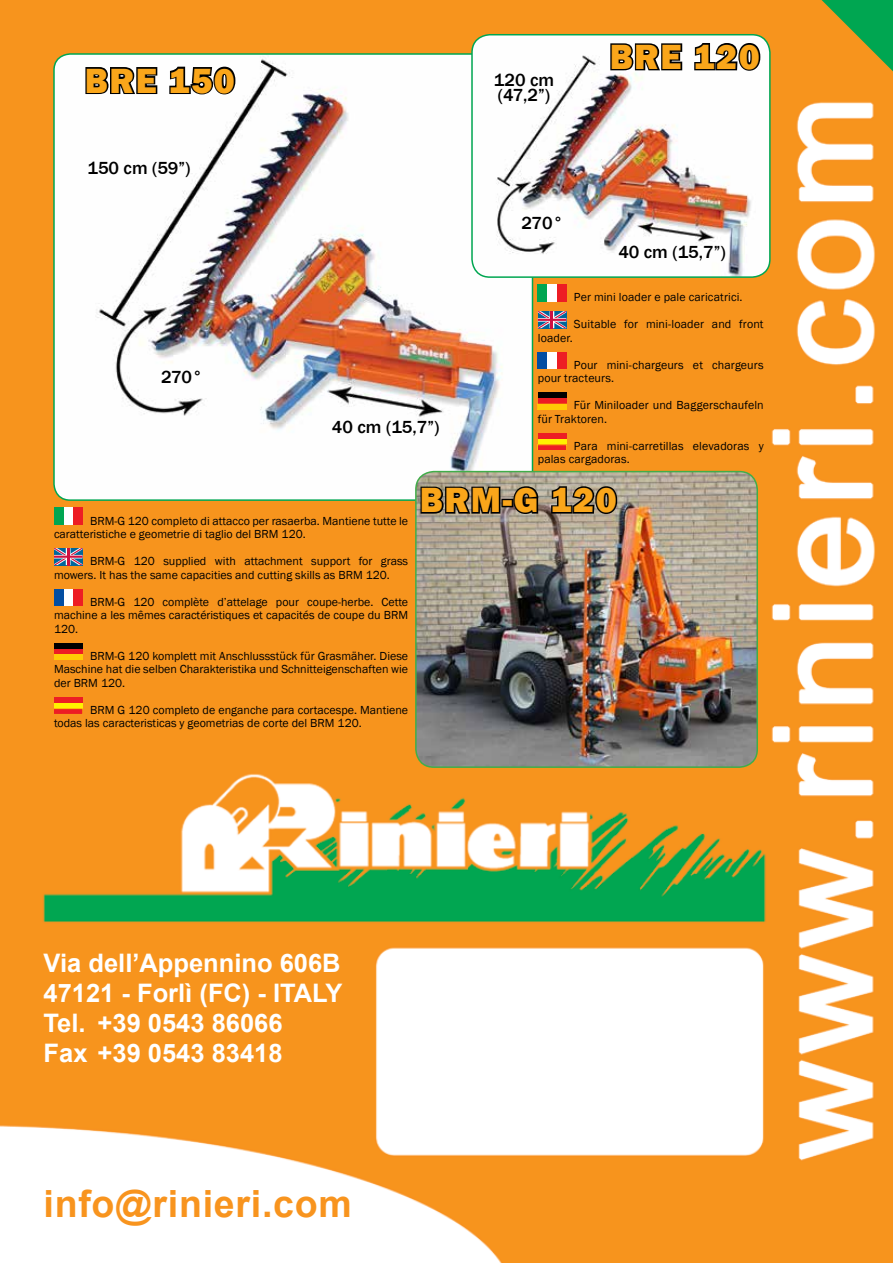
<style>
.page{position:relative;width:893px;height:1263px;background:#fff}
.page>*{position:absolute;margin:0;border:0;box-sizing:border-box;transform-origin:0 0}
.t1{font:700 37.5px "Arial";letter-spacing:.02em;color:#f8941e}
.t2{font:800 36px "Franklin Gothic";letter-spacing:.04em;color:#faa61a}
.t3{font:700 25.5px/30px "Arial";color:#fff}
.t4{font:500 18px/15px "Franklin Gothic";color:#000}
.t5{font:12px/13.5px "Franklin Gothic";color:#000}
</style>
<div class="page">
<img style="left:0;top:0;width:893px;height:1263px">
<svg style="left:822px;top:0;width:71px;height:71px"></svg>
<img style="left:54px;top:54px;width:476px;height:446px">
<img style="left:472px;top:39px;width:298px;height:238px">
<div style="left:471px;top:34px;width:300px;height:244px;border:2px solid #00a651;border-radius:18px"></div>
<div style="left:538px;top:284px;width:28px;height:17px;background:#fff"></div>
<div style="left:538px;top:284px;width:9px;height:17px;background:#00a651"></div>
<div style="left:557px;top:284px;width:9px;height:17px;background:#ed1d24"></div>
<svg style="left:538px;top:311px;width:28px;height:17px"></svg>
<hr style="left:538px;top:319px;width:28px;height:2px;background:#ce1141">
<div style="left:538px;top:352px;width:28px;height:17px;background:#fff"></div>
<div style="left:538px;top:352px;width:9px;height:17px;background:#034ea2"></div>
<div style="left:557px;top:352px;width:9px;height:17px;background:#ed1d24"></div>
<div style="left:538px;top:392px;width:28px;height:17px;background:linear-gradient(to right,#ed1d24,#ed1d24)"></div>
<div style="left:538px;top:392px;width:28px;height:6px;background:#000"></div>
<div style="left:538px;top:404px;width:28px;height:5px;background:#ffcb05"></div>
<div style="left:538px;top:433px;width:28px;height:17px;background:linear-gradient(to right,#fff200,#fff200)"></div>
<div style="left:538px;top:433px;width:28px;height:6px;background:#ed1d24"></div>
<div style="left:538px;top:445px;width:28px;height:5px;background:#ed1d24"></div>
<img style="left:416px;top:472px;width:341px;height:295px">
<div style="left:415px;top:471px;width:343px;height:297px;border:2px solid #41ad49;border-radius:18px"></div>
<div style="left:54px;top:508px;width:28px;height:17px;background:#fff"></div>
<div style="left:54px;top:508px;width:9px;height:17px;background:#00a651"></div>
<div style="left:73px;top:508px;width:9px;height:17px;background:#ed1d24"></div>
<svg style="left:54px;top:548px;width:28px;height:17px"></svg>
<hr style="left:54px;top:556px;width:28px;height:2px;background:#ce1141">
<svg style="left:63px;top:589px;width:11px;height:17px"></svg>
<div style="left:54px;top:589px;width:9px;height:17px;background:#034ea2"></div>
<div style="left:74px;top:589px;width:9px;height:17px;background:#ed1d24"></div>
<div style="left:54px;top:643px;width:29px;height:17px;background:#ed1d24"></div>
<div style="left:54px;top:643px;width:29px;height:6px;background:#000"></div>
<div style="left:54px;top:655px;width:29px;height:5px;background:#ffcb05"></div>
<div style="left:54px;top:654px;width:29px;height:6px;border:1px solid #ffcb05"></div>
<div style="left:54px;top:697px;width:28px;height:17px;background:#fff200"></div>
<div style="left:54px;top:697px;width:28px;height:6px;background:#ed1d24"></div>
<div style="left:54px;top:708px;width:28px;height:6px;background:#ed1d24"></div>
<div style="left:54px;top:708px;width:28px;height:6px;border:1px solid #ffcb05"></div>
<svg style="left:609px;top:41px;width:75px;height:31px"></svg>
<svg style="left:693px;top:41px;width:69px;height:31px"></svg>
<svg style="left:84px;top:65px;width:75px;height:31px"></svg>
<svg style="left:168px;top:65px;width:69px;height:31px"></svg>
<svg style="left:419px;top:471px;width:83px;height:44px"></svg>
<div style="left:501px;top:499px;width:12px;height:8px;border:3px solid #000"></div>
<svg style="left:512px;top:484px;width:28px;height:32px"></svg>
<svg style="left:550px;top:484px;width:69px;height:32px"></svg>
<h2 class="t2" style="left:85px;top:57px;width:152px">BRE 150</h2>
<h3 class="t4" style="left:87px;top:161px;width:105px">150 cm (59”)</h3>
<h3 class="t4" style="left:161px;top:369px;width:43px">270°</h3>
<h3 class="t4" style="left:332px;top:420px;width:109px">40 cm (15,7”)</h3>
<h3 class="t4" style="left:494px;top:73px;width:62px">120 cm (47,2”)</h3>
<h2 class="t2" style="left:610px;top:33px;width:152px">BRE 120</h2>
<h3 class="t4" style="left:522px;top:216px;width:43px">270°</h3>
<h3 class="t4" style="left:618px;top:245px;width:109px">40 cm (15,7”)</h3>
<p class="t5" style="left:574px;top:291px;width:170px">Per mini loader e pale caricatrici.</p>
<p class="t5" style="left:574px;top:318px;width:191px">Suitable for mini-loader and front</p>
<p class="t5" style="left:538px;top:331px;width:37px">loader.</p>
<p class="t5" style="left:538px;top:358px;width:227px;text-indent:36px">Pour mini-chargeurs et chargeurs pour tracteurs.</p>
<p class="t5" style="left:538px;top:399px;width:227px;text-indent:36px">Für Miniloader und Baggerschaufeln für Traktoren.</p>
<p class="t5" style="left:538px;top:439px;width:227px;text-indent:36px">Para mini-carretillas elevadoras y palas cargadoras.</p>
<h2 class="t2" style="left:420px;top:477px;width:198px">BRM-G 120</h2>
<p class="t5" style="left:54px;top:514px;width:356px;text-indent:36px">BRM-G 120 completo di attacco per rasaerba. Mantiene tutte le caratteristiche e geometrie di taglio del BRM 120.</p>
<p class="t5" style="left:54px;top:555px;width:356px;text-indent:36px">BRM-G 120 supplied with attachment support for grass mowers. It has the same capacities and cutting skills as BRM 120.</p>
<p class="t5" style="left:54px;top:595px;width:356px;text-align:justify;text-indent:36px">BRM-G 120 complète d’attelage pour coupe-herbe. Cette machine a les mêmes caractéristiques et capacités de coupe du BRM 120.</p>
<p class="t5" style="left:54px;top:649px;width:356px;text-align:justify;text-indent:36px">BRM-G 120 komplett mit Anschlussstück für Grasmäher. Diese Maschine hat die selben Charakteristika und Schnitteigenschaften wie der BRM 120.</p>
<p class="t5" style="left:54px;top:703px;width:356px;text-indent:36px">BRM G 120 completo de enganche para cortacespe. Mantiene todas las caracteristicas y geometrias de corte del BRM 120.</p>
<h3 class="t3" style="left:44px;top:949px;width:300px">Via dell’Appennino 606B<br>47121 - Forlì (FC) - ITALY<br>Tel. +39 0543 86066<br>Fax +39 0543 83418</h3>
<h1 class="t1" style="left:44px;top:1179px;width:310px">info@rinieri.com</h1>
</div>
